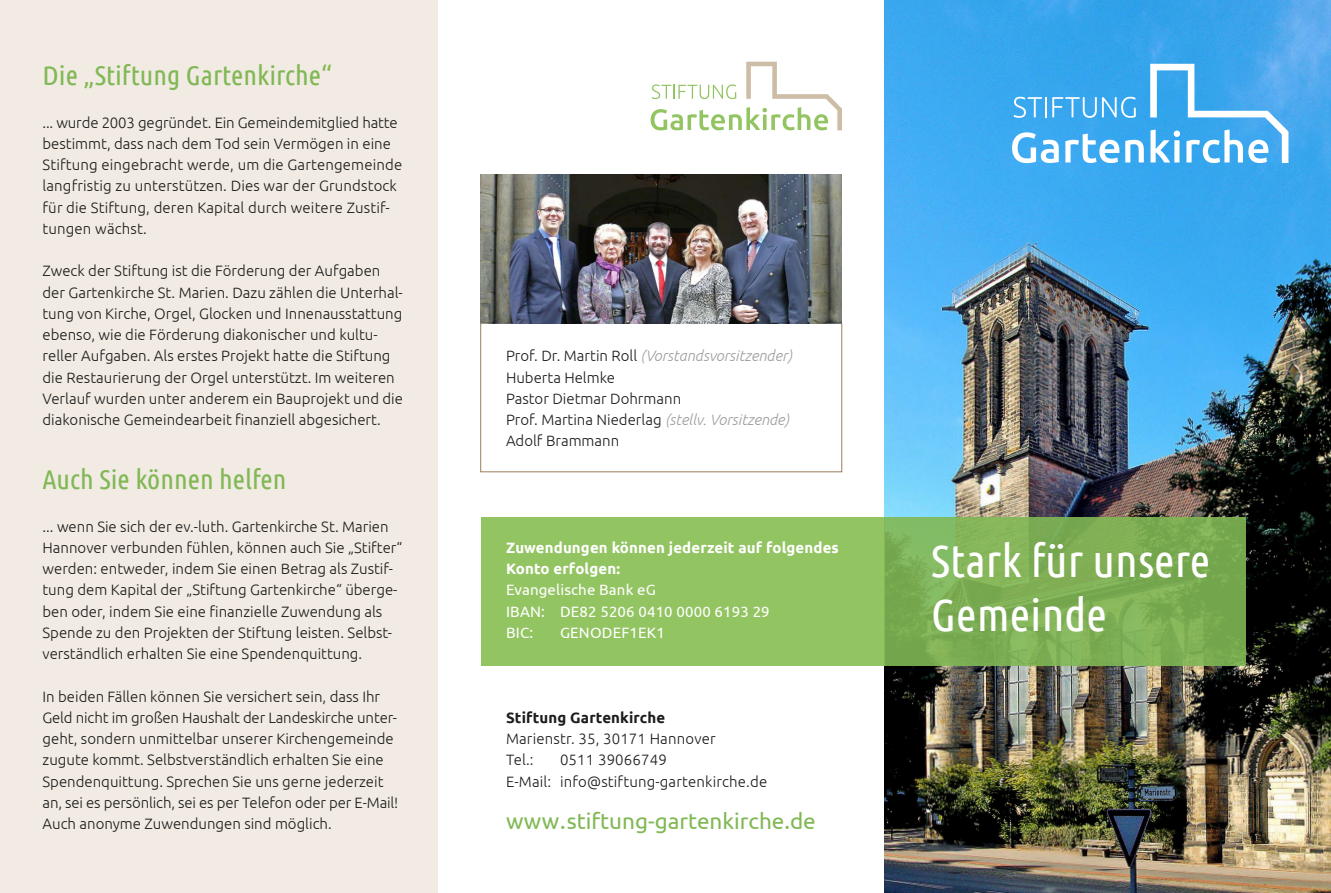
<style>
.page{position:relative;width:1331px;height:893px;background:#fff}
.page>*{position:absolute;margin:0;border:0;box-sizing:border-box;transform-origin:0 0}
.t1{font:45px/54px "Ubuntu Condensed";color:#fff;scale:1.05 1}
.t2{font:27px "Ubuntu Condensed";color:#81b855;scale:1.05 1}
.t3{font:22.5px "Ubuntu";color:#81b855}
.t4{font:300 15px/21.3px "Ubuntu";color:#1d1d1b}
.t5{font:15px/21.3px "Ubuntu";letter-spacing:.01em;color:#fff}
.t6{font:700 15px/21.3px "Ubuntu";letter-spacing:.01em;color:#fff}
.t7{font:700 15px "Ubuntu";letter-spacing:.01em;color:#1d1d1b}
.s1{font-style:italic;color:#9d9d9d}
</style>
<div class="page">
<div style="left:480px;top:323px;width:362px;height:149px;border:1px solid #997e59"></div>
<img style="left:884px;top:0;width:447px;height:893px">
<div style="left:0;top:0;width:438px;height:893px;background:#f1ebe3"></div>
<svg style="left:1013px;top:97px;width:29px;height:21px"></svg>
<hr style="left:1045px;top:97px;width:2px;height:20px;background:#fff">
<svg style="left:1052px;top:97px;width:84px;height:21px;background:#65baf1"></svg>
<svg style="left:1012px;top:132px;width:47px;height:31px"></svg>
<svg style="left:1065px;top:134px;width:54px;height:29px"></svg>
<svg style="left:1125px;top:140px;width:19px;height:22px"></svg>
<svg style="left:1150px;top:64px;width:138px;height:99px"></svg>
<div style="left:480px;top:517px;width:404px;height:148px;background:#93c462"></div>
<img style="left:480px;top:174px;width:362px;height:149px">
<svg style="left:884px;top:517px;width:362px;height:148px;background:#7dae54"></svg>
<svg style="left:651px;top:62px;width:191px;height:68px"></svg>
<h2 class="t2" style="left:43px;top:59px;width:278px">Die „Stiftung Gartenkirche“</h2>
<p class="t4" style="left:43px;top:111px;width:361px">... wurde 2003 gegründet. Ein Gemeindemitglied hatte bestimmt, dass nach dem Tod sein Vermögen in eine Stiftung eingebracht werde, um die Gartengemeinde langfristig zu unterstützen. Dies war der Grundstock für die Stiftung, deren Kapital durch weitere Zustif&shy;tungen wächst.</p>
<p class="t4" style="left:43px;top:260px;width:362px">Zweck der Stiftung ist die Förderung der Aufgaben der Gartenkirche St. Marien. Dazu zählen die Unterhal&shy;tung von Kirche, Orgel, Glocken und Innenausstattung ebenso, wie die Förderung diakonischer und kultu&shy;reller Aufgaben. Als erstes Projekt hatte die Stiftung die Restaurierung der Orgel unterstützt. Im weiteren Verlauf wurden unter anderem ein Bauprojekt und die diakonische Gemeindearbeit finanziell abgesichert.</p>
<h2 class="t2" style="left:43px;top:463px;width:234px">Auch Sie können helfen</h2>
<p class="t4" style="left:43px;top:515px;width:361px">... wenn Sie sich der ev.-luth. Gartenkirche St. Marien Hannover verbunden fühlen, können auch Sie „Stifter“ werden: entweder, indem Sie einen Betrag als Zustif&shy;tung dem Kapital der „Stiftung Gartenkirche“ überge&shy;ben oder, indem Sie eine finanzielle Zuwendung als Spende zu den Projekten der Stiftung leisten. Selbst&shy;verständlich erhalten Sie eine Spendenquittung.</p>
<p class="t4" style="left:43px;top:685px;width:357px">In beiden Fällen können Sie versichert sein, dass Ihr Geld nicht im großen Haushalt der Landeskirche unter&shy;geht, sondern unmittelbar unserer Kirchengemeinde zugute kommt. Selbstverständlich erhalten Sie eine Spendenquittung. Sprechen Sie uns gerne jederzeit an, sei es persönlich, sei es per Telefon oder per E-Mail!<br>Auch anonyme Zuwendungen sind möglich.</p>
<p class="t4" style="left:506px;top:345px;width:287px">Prof. Dr. Martin Roll <span class="s1">(Vorstandsvorsitzender)<br></span>Huberta Helmke<br>Pastor Dietmar Dohrmann<br>Prof. Martina Niederlag <span class="s1">(stellv. Vorsitzende)<br></span>Adolf Brammann</p>
<p class="t6" style="left:506px;top:537px;width:334px">Zuwendungen können jederzeit auf folgendes<br>Konto erfolgen:</p>
<p class="t5" style="left:506px;top:579px;width:265px">Evangelische Bank eG<br>IBAN: DE82 5206 0410 0000 6193 29<br>BIC:</p>
<p class="t5" style="left:560px;top:621px;width:106px">GENODEF1EK1</p>
<p class="t7" style="left:506px;top:708px;width:161px">Stiftung Gartenkirche</p>
<p class="t4" style="left:506px;top:728px;width:211px">Marienstr. 35, 30171 Hannover<br>Tel.:</p>
<p class="t4" style="left:506px;top:749px;width:263px;text-indent:54px">0511 39066749<br>E-Mail: info@stiftung-gartenkirche.de</p>
<h3 class="t3" style="left:506px;top:807px;width:311px">www.stiftung-gartenkirche.de</h3>
<h1 class="t1" style="left:931px;top:533px;width:267px">Stark für unsere<br>Gemeinde</h1>
</div>
